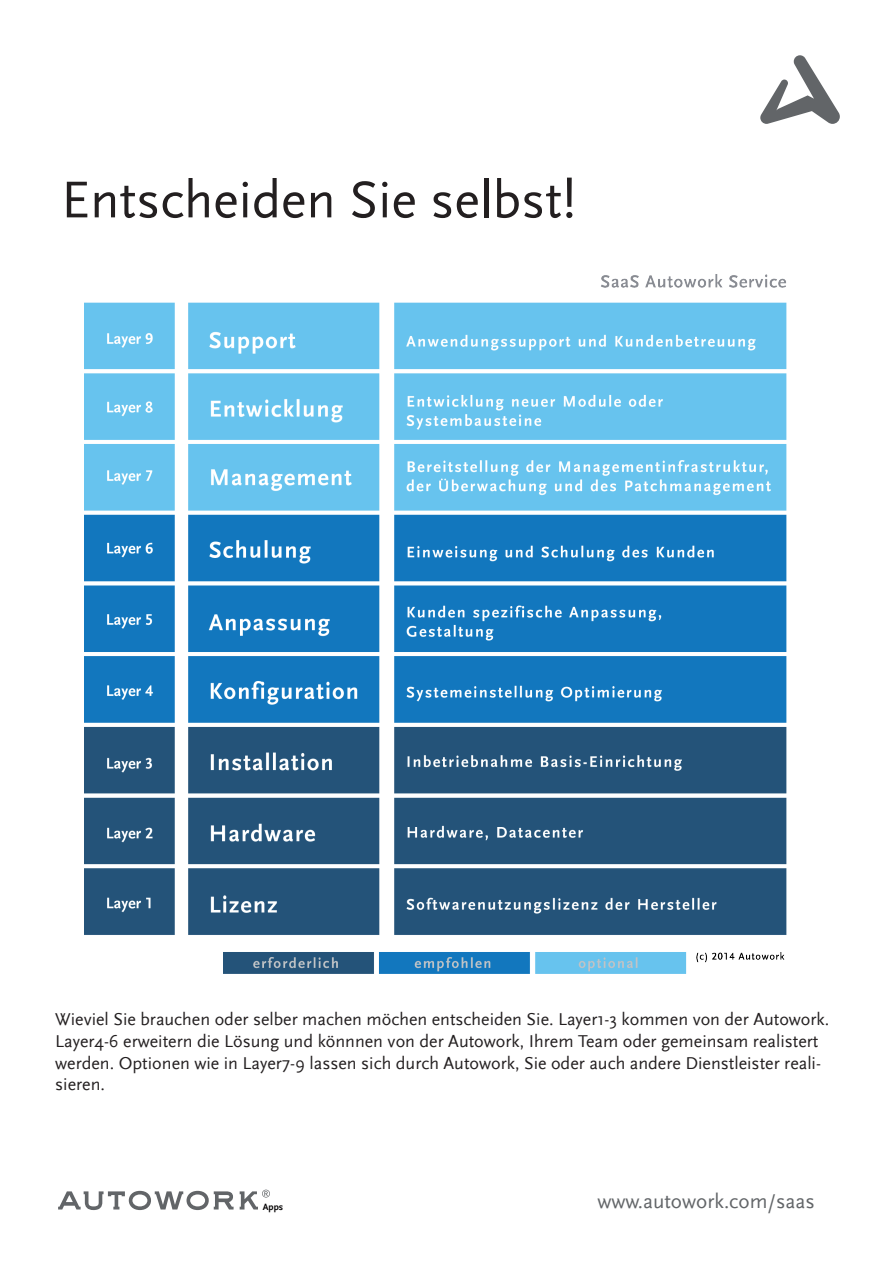
<style>
.page{position:relative;width:893px;height:1263px;background:#fff}
.page>*{position:absolute;margin:0;border:0;box-sizing:border-box;transform-origin:0 0}
.t1{font:54px "Scala Sans";color:#231f20}
.t2{font:21px "Scala Sans";color:#626568}
.t3{font:18px/21.6px "Scala Sans";color:#231f20}
.t4{font:700 9.6px "Scala Sans LF";color:#040203}
</style>
<div class="page">
<svg style="left:240px;top:1189px;width:30px;height:20px"></svg>
<svg style="left:58px;top:1191px;width:176px;height:19px"></svg>
<svg style="left:760px;top:55px;width:80px;height:69px"></svg>
<img style="left:84px;top:274px;width:703px;height:700px">
<h1 class="t1" style="left:61px;top:170px;width:517px">Entscheiden Sie selbst!</h1>
<p class="t3" style="left:55px;top:1009px;width:775px">Wieviel Sie brauchen oder selber machen möchen entscheiden Sie. Layer1-3 kommen von der Autowork.<br>Layer4-6 erweitern die Lösung und könnnen von der Autowork, Ihrem Team oder gemeinsam realistert werden. Optionen wie in Layer7-9 lassen sich durch Autowork, Sie oder auch andere Dienstleister reali&shy;sieren.</p>
<p class="t4" style="left:263px;top:1201px;width:22px">Apps</p>
<p class="t2" style="left:597px;top:1189px;width:219px">www.autowork.com/saas</p>
</div>
